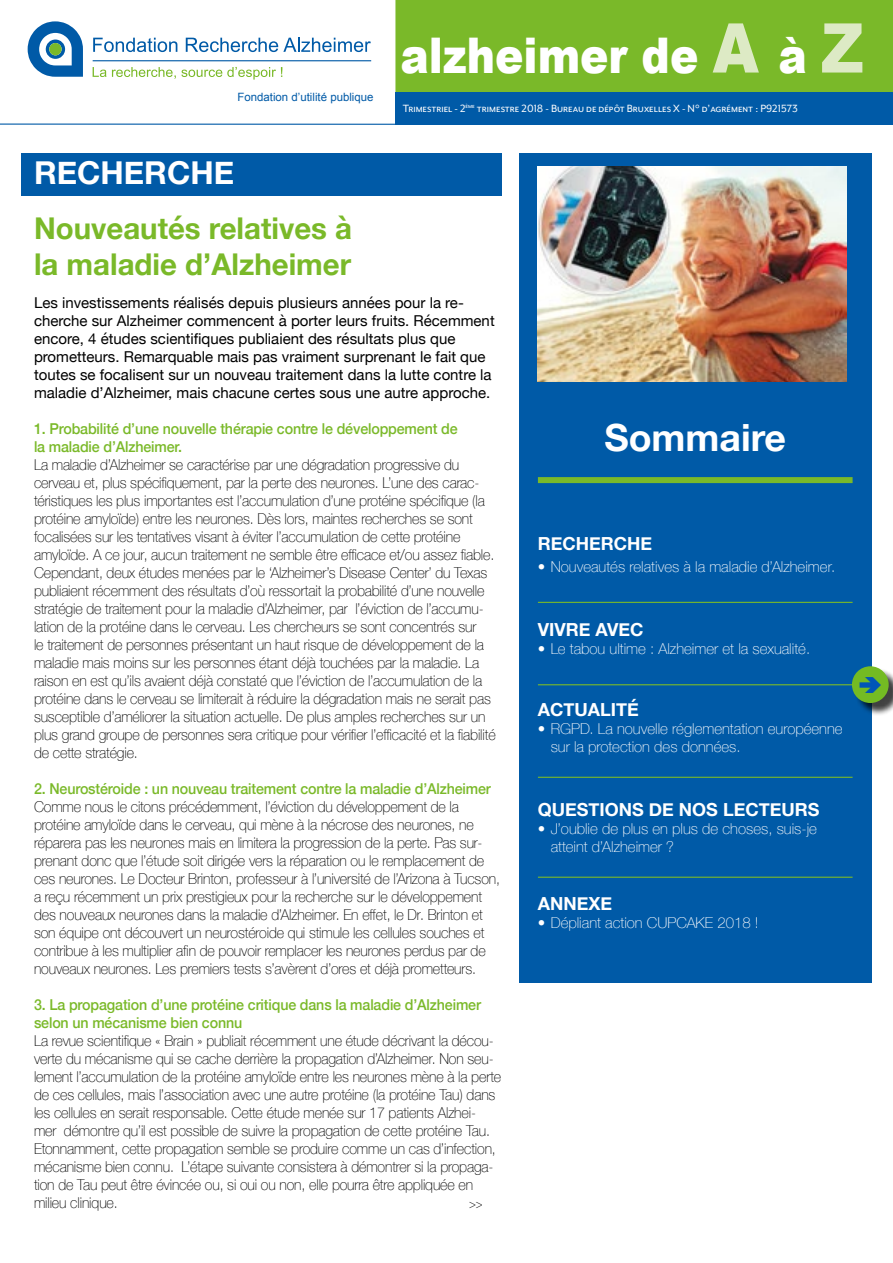
<style>
.page{position:relative;width:893px;height:1263px;background:#fff}
.page>*{position:absolute;margin:0;border:0;box-sizing:border-box;transform-origin:0 0}
.t1{font:900 49.2px "Arial";color:#fff;scale:.86 1}
.t2{font:700 37.5px "Helvetica Neue";color:#fff}
.t3{font:700 31.5px "Helvetica Neue";color:#fff}
.t4{font:700 30px/36px "Helvetica Neue";color:#7ab929}
.t5{font:700 18px "Helvetica Neue";color:#fff}
.t6{font:100 15px/18px "Helvetica Neue";letter-spacing:-.01em;color:#000;scale:.95 1}
.t7{font:15px/18px "Helvetica Neue";color:#000}
.t8{font:100 15px/18px "Helvetica Neue";color:#fff}
.t9{font:500 15px/18px "Helvetica Neue";letter-spacing:-.01em;color:#7ab929;scale:.95 1}
.t10{font:12px "Mr Eaves Mod OT";color:#fff}
.t11{font:100 12px "Helvetica Neue";color:#000;scale:.95 1}
.t12{font:11.4px "Arial";color:#005aa7}
.s1{font-size:68.55px;color:#ddeac5}
</style>
<div class="page">
<div style="left:519px;top:153px;width:353px;height:830px;background:#005aa7"></div>
<img style="left:538px;top:167px;width:308px;height:214px">
<div style="left:538px;top:477px;width:315px;height:6px;background:#7ab929"></div>
<hr style="left:538px;top:602px;width:315px;height:1px;background:#7ab929">
<hr style="left:538px;top:684px;width:315px;height:1px;background:#7ab929">
<hr style="left:538px;top:777px;width:315px;height:1px;background:#7ab929">
<hr style="left:538px;top:877px;width:315px;height:1px;background:#7ab929">
<div style="left:21px;top:153px;width:481px;height:43px;background:#005aa7"></div>
<svg style="left:93px;top:67px;width:189px;height:13px"></svg>
<svg style="left:93px;top:38px;width:84px;height:14px"></svg>
<svg style="left:186px;top:38px;width:185px;height:14px"></svg>
<hr style="left:93px;top:60px;width:278px;height:1px;background:#005aa7">
<svg style="left:28px;top:21px;width:55px;height:56px"></svg>
<div style="left:49px;top:43px;width:13px;height:12px;background:#7ab929;border-radius:50%"></div>
<div style="left:395px;top:0;width:498px;height:92px;background:#7ab929"></div>
<hr style="left:0;top:124px;width:397px;height:1px;background:#005aa7">
<div style="left:395px;top:92px;width:498px;height:33px;background:#005aa7"></div>
<div style="left:854px;top:668px;width:39px;height:48px;background:#000;opacity:.75"></div>
<div style="left:852px;top:666px;width:37px;height:37px;background:#74bb23;border-radius:50%"></div>
<p class="t12" style="left:237px;top:89px;width:138px">Fondation d’utilité publique</p>
<h1 class="t1" style="left:401px;top:19px;width:540px">alzheimer de <span class="s1">A</span> à <span class="s1">Z</span></h1>
<p class="t10" style="left:403px;top:102px;width:396px">Trimestriel - 2<sup>ème</sup> trimestre 2018 - Bureau de dépôt Bruxelles X - N° d’agrément : P921573</p>
<h3 class="t3" style="left:34px;top:148px;width:202px">RECHERCHE</h3>
<h3 class="t4" style="left:34px;top:211px;width:320px">Nouveautés relatives à la maladie d’Alzheimer</h3>
<p class="t7" style="left:34px;top:294px;width:462px">Les investissements réalisés depuis plusieurs années pour la re&shy;cherche sur Alzheimer commencent à porter leurs fruits. Récemment encore, 4 études scientifiques publiaient des résultats plus que prometteurs. Remarquable mais pas vraiment surprenant le fait que toutes se focalisent sur un nouveau traitement dans la lutte contre la maladie d’Alzheimer, mais chacune certes sous une autre approche.</p>
<p class="t9" style="left:34px;top:418px;width:447px">1. Probabilité d’une nouvelle thérapie contre le développement de la maladie d’Alzheimer.</p>
<p class="t6" style="left:34px;top:455px;width:488px">La maladie d’Alzheimer se caractérise par une dégradation progressive du cerveau et, plus spécifiquement, par la perte des neurones. L’une des carac&shy;téristiques les plus importantes est l’accumulation d’une protéine spécifique (la protéine amyloïde) entre les neurones. Dès lors, maintes recherches se sont focalisées sur les tentatives visant à éviter l’accumulation de cette protéine amyloïde. A ce jour, aucun traitement ne semble être efficace et/ou assez fiable.<br>Cependant, deux études menées par le ‘Alzheimer’s Disease Center’ du Texas publiaient récemment des résultats d’où ressortait la probabilité d’une nouvelle stratégie de traitement pour la maladie d’Alzheimer, par l’éviction de l’accumu&shy;lation de la protéine dans le cerveau. Les chercheurs se sont concentrés sur<br>le traitement de personnes présentant un haut risque de développement de la maladie mais moins sur les personnes étant déjà touchées par la maladie. La raison en est qu’ils avaient déjà constaté que l’éviction de l’accumulation de la protéine dans le cerveau se limiterait à réduire la dégradation mais ne serait pas susceptible d’améliorer la situation actuelle. De plus amples recherches sur un plus grand groupe de personnes sera critique pour vérifier l’efficacité et la fiabilité de cette stratégie.</p>
<p class="t9" style="left:34px;top:778px;width:482px">2. Neurostéroide : un nouveau traitement contre la maladie d’Alzheimer</p>
<p class="t6" style="left:34px;top:797px;width:492px">Comme nous le citons précédemment, l’éviction du développement de la protéine amyloïde dans le cerveau, qui mène à la nécrose des neurones, ne réparera pas les neurones mais en limitera la progression de la perte. Pas sur&shy;prenant donc que l’étude soit dirigée vers la réparation ou le remplacement de ces neurones. Le Docteur Brinton, professeur à l’université de l’Arizona à Tucson, a reçu récemment un prix prestigieux pour la recherche sur le développement des nouveaux neurones dans la maladie d’Alzheimer. En effet, le Dr. Brinton et son équipe ont découvert un neurostéroide qui stimule les cellules souches et contribue à les multiplier afin de pouvoir remplacer les neurones perdus par de nouveaux neurones. Les premiers tests s’avèrent d’ores et déjà prometteurs.</p>
<p class="t9" style="left:34px;top:994px;width:472px">3. La propagation d’une protéine critique dans la maladie d’Alzheimer selon un mécanisme bien connu</p>
<p class="t6" style="left:34px;top:1031px;width:493px">La revue scientifique « Brain » publiait récemment une étude décrivant la décou&shy;verte du mécanisme qui se cache derrière la propagation d’Alzheimer. Non seu&shy;lement l’accumulation de la protéine amyloïde entre les neurones mène à la perte de ces cellules, mais l’association avec une autre protéine (la protéine Tau) dans les cellules en serait responsable. Cette étude menée sur 17 patients Alzhei&shy;mer démontre qu’il est possible de suivre la propagation de cette protéine Tau.<br>Etonnamment, cette propagation semble se produire comme un cas d’infection, mécanisme bien connu. L’étape suivante consistera à démontrer si la propaga&shy;tion de Tau peut être évincée ou, si oui ou non, elle pourra être appliquée en milieu clinique.</p>
<p class="t11" style="left:469px;top:1194px;width:16px">&gt;&gt;</p>
<h2 class="t2" style="left:604px;top:408px;width:183px">Sommaire</h2>
<p class="t5" style="left:538px;top:529px;width:116px">RECHERCHE</p>
<p class="t8" style="left:538px;top:557px;width:299px">• Nouveautés relatives à la maladie d’Alzheimer.</p>
<p class="t5" style="left:538px;top:616px;width:107px">VIVRE AVEC</p>
<p class="t8" style="left:538px;top:639px;width:274px">• Le tabou ultime : Alzheimer et la sexualité.</p>
<p class="t5" style="left:538px;top:695px;width:102px">ACTUALITÉ</p>
<p class="t8" style="left:551px;top:719px;width:293px;text-indent:-13px">• RGPD. La nouvelle réglementation européenne sur la protection des données.</p>
<p class="t5" style="left:538px;top:796px;width:283px">QUESTIONS DE NOS LECTEURS</p>
<p class="t8" style="left:551px;top:819px;width:268px;text-indent:-13px">• J’oublie de plus en plus de choses, suis-je atteint d’Alzheimer ?</p>
<p class="t5" style="left:538px;top:889px;width:76px">ANNEXE</p>
<p class="t8" style="left:538px;top:913px;width:222px">• Dépliant action CUPCAKE 2018 !</p>
</div>
